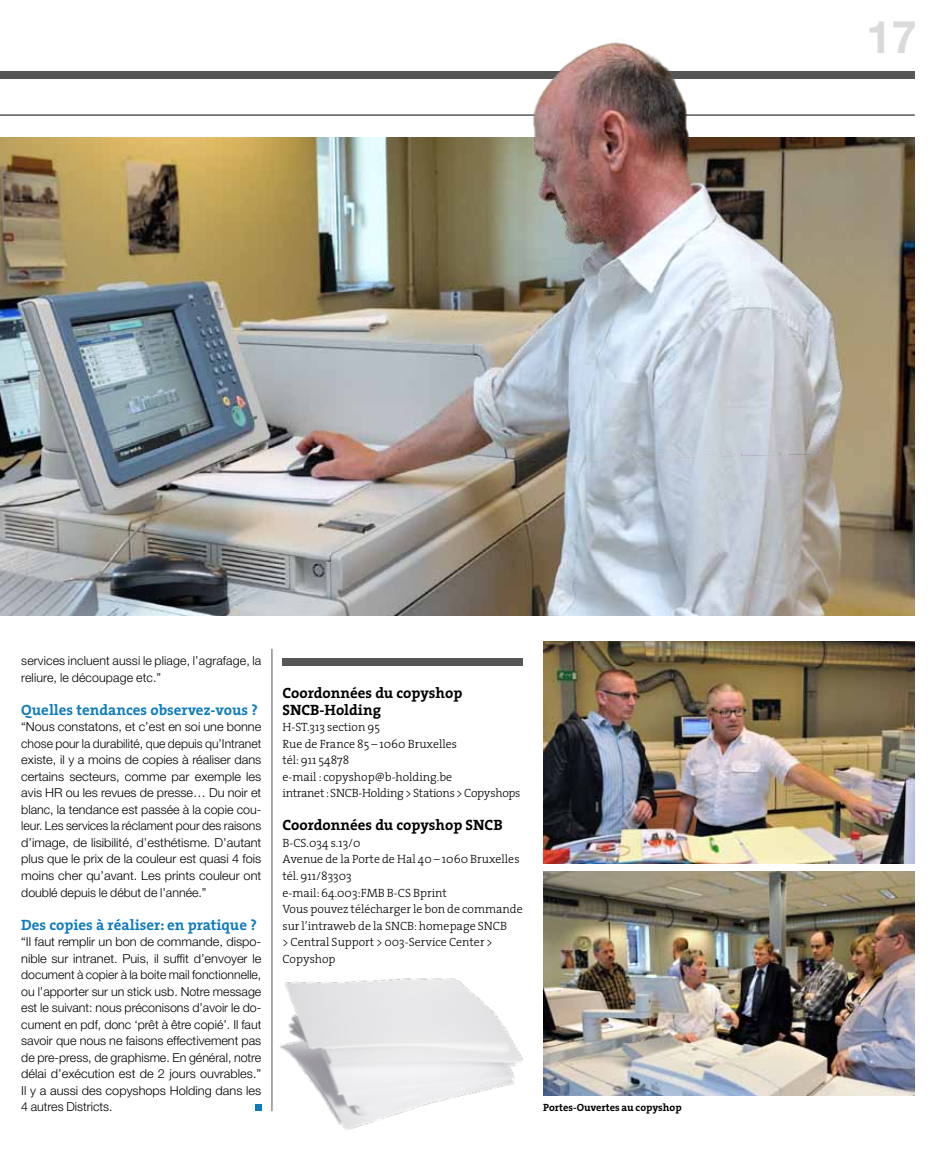
<style>
.page{position:relative;width:936px;height:1149px;background:#fff}
.page>*{position:absolute;margin:0;border:0;box-sizing:border-box;transform-origin:0 0}
.t1{font:700 45px "Helvetica Neue LT Std";color:#dadada}
.t2{font:700 15px "The Serif";color:#0e7bbc}
.t3{font:700 15px/16.5px "The Serif";color:#000}
.t4{font:300 12.3px/16.5px "Helvetica Neue LT Std";color:#000;text-align:justify}
.t5{font:300 12px/16.5px "The Serif";color:#000}
.t6{font:700 10.5px "The Serif";color:#000}
</style>
<div class="page">
<img style="left:255px;top:950px;width:290px;height:180px">
<hr style="left:271px;top:648px;width:1px;height:462px;background:#565656">
<svg style="left:255px;top:1104px;width:6px;height:6px"></svg>
<img style="left:544px;top:641px;width:370px;height:222px">
<img style="left:544px;top:871px;width:370px;height:223px">
<img style="left:0;top:42px;width:915px;height:573px">
<div style="left:282px;top:657px;width:240px;height:8px;background:#565656"></div>
<h1 class="t1" style="left:866px;top:10px;width:52px">17</h1>
<p class="t4" style="left:21px;top:652px;width:241px">services incluent aussi le pliage, l’agrafage, la reliure, le découpage etc.”</p>
<p class="t2" style="left:21px;top:697px;width:238px">Quelles tendances observez-vous ?</p>
<p class="t4" style="left:21px;top:718px;width:241px">“Nous constatons, et c’est en soi une bonne chose pour la durabilité, que depuis qu’Intranet existe, il y a moins de copies à réaliser dans certains secteurs, comme par exemple les avis HR ou les revues de presse… Du noir et blanc, la tendance est passée à la copie cou&shy;leur. Les services la réclament pour des raisons d’image, de lisibilité, d’esthétisme. D’autant plus que le prix de la couleur est quasi 4 fois moins cher qu’avant. Les prints couleur ont doublé depuis le début de l’année.”</p>
<p class="t2" style="left:21px;top:911px;width:237px">Des copies à réaliser: en pratique ?</p>
<p class="t4" style="left:21px;top:932px;width:241px">“Il faut remplir un bon de commande, dispo&shy;nible sur intranet. Puis, il suffit d’envoyer le document à copier à la boite mail fonctionnelle, ou l’apporter sur un stick usb. Notre message est le suivant: nous préconisons d’avoir le do&shy;cument en pdf, donc ‘prêt à être copié’. Il faut savoir que nous ne faisons effectivement pas de pre-press, de graphisme. En général, notre délai d’exécution est de 2 jours ouvrables.” Il y a aussi des copyshops Holding dans les 4 autres Districts.</p>
<p class="t3" style="left:282px;top:684px;width:181px">Coordonnées du copyshop<br>SNCB-Holding</p>
<p class="t5" style="left:282px;top:718px;width:239px">H-ST.313 section 95<br>Rue de France 85 – 1060 Bruxelles<br>tél: 911 54878<br>e-mail : copyshop@b-holding.be<br>intranet: SNCB-Holding &gt; Stations &gt; Copyshops</p>
<p class="t3" style="left:282px;top:816px;width:222px">Coordonnées du copyshop SNCB</p>
<p class="t5" style="left:282px;top:834px;width:242px">B-CS.034 s.13/0<br>Avenue de la Porte de Hal 40 – 1060 Bruxelles tél. 911/83303<br>e-mail: 64.003:FMB B-CS Bprint<br>Vous pouvez télécharger le bon de commande sur l’intraweb de la SNCB: homepage SNCB<br>&gt; Central Support &gt; 003-Service Center &gt;<br>Copyshop</p>
<p class="t6" style="left:543px;top:1098px;width:140px">Portes-Ouvertes au copyshop</p>
</div>
